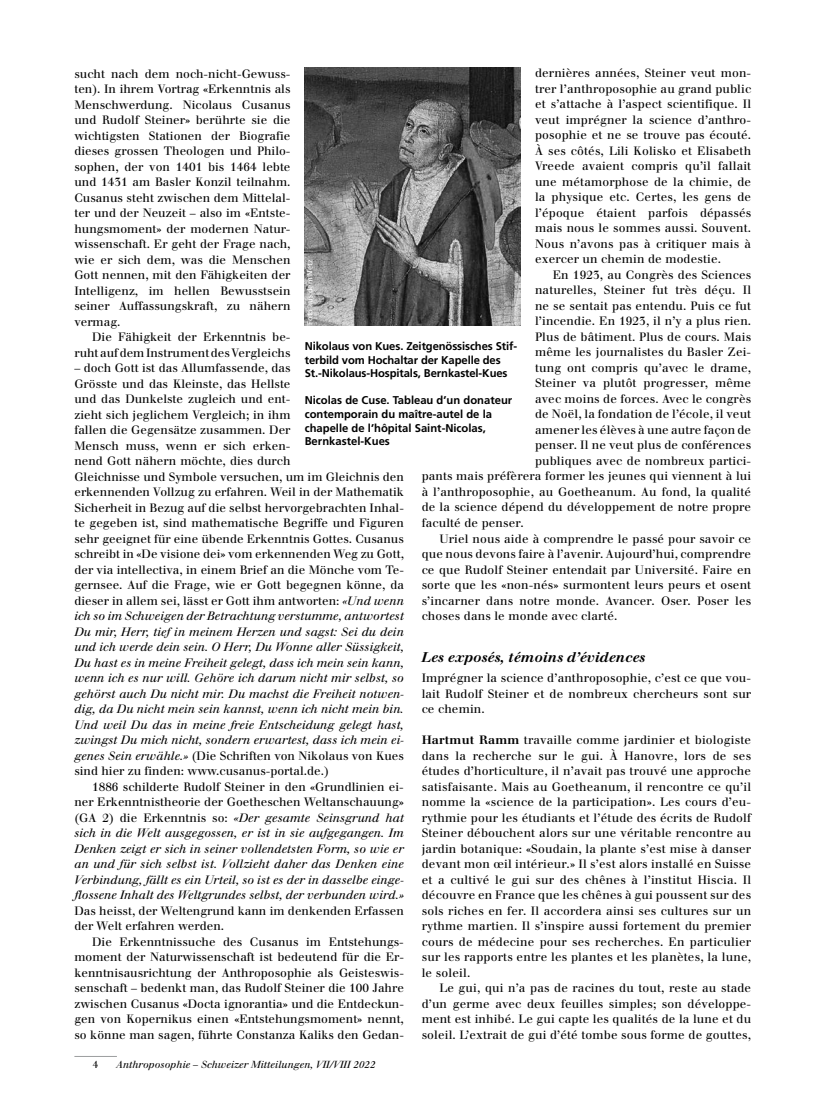
<style>
.page{position:relative;width:815px;height:1099px;background:#fff}
.page>*{position:absolute;margin:0;border:0;box-sizing:border-box;transform-origin:0 0}
.t1{font:italic 700 13.75px "Walbaum";color:#000}
.t2{font:11.88px/15.5px "Walbaum";letter-spacing:.01em;color:#000;text-align:justify}
.t3{font:italic 11.88px/15.5px "Walbaum";color:#000;text-align:justify}
.t4{font:700 11.25px/13.6px "Frutiger";letter-spacing:-.01em;color:#000}
.t5{font:italic 10px "Walbaum";color:#000}
.t6{font:10px "Walbaum";color:#000}
.t7{font:7.5px "Frutiger";color:#fff}
.s1{font-weight:700}
.s2{font-style:italic}
.s3{font-style:normal}
</style>
<div class="page">
<hr style="left:74px;top:1055px;width:43px;height:1px;background:#9c9e9f">
<img style="left:305px;top:67px;width:216px;height:259px">
<p class="t2" style="left:535px;top:65px;width:218px">dernières années, Steiner veut mon&shy;trer l’anthroposophie au grand public et s’attache à l’aspect scientifique. Il veut imprégner la science d’anthro&shy;posophie et ne se trouve pas écouté.<br>À ses côtés, Lili Kolisko et Elisabeth Vreede avaient compris qu’il fallait une métamorphose de la chimie, de la physique etc. Certes, les gens de l’époque étaient parfois dépassés mais nous le sommes aussi. Souvent.<br>Nous n’avons pas à critiquer mais à exercer un chemin de modestie.</p>
<p class="t2" style="left:553px;top:267px;width:200px">En 1923, au Congrès des Sciences</p>
<p class="t2" style="left:535px;top:282px;width:218px">naturelles, Steiner fut très déçu. Il</p>
<p class="t2" style="left:535px;top:298px;width:218px">ne se sentait pas entendu. Puis ce fut</p>
<p class="t2" style="left:535px;top:313px;width:218px">l’incendie. En 1923, il n’y a plus rien.</p>
<p class="t2" style="left:535px;top:329px;width:218px">Plus de bâtiment. Plus de cours. Mais</p>
<p class="t2" style="left:535px;top:344px;width:218px">même les journalistes du Basler Zei-</p>
<p class="t2" style="left:535px;top:360px;width:218px">tung ont compris qu’avec le drame,</p>
<p class="t2" style="left:535px;top:375px;width:218px">Steiner va plutôt progresser, même</p>
<p class="t2" style="left:535px;top:391px;width:218px">avec moins de forces. Avec le congrès</p>
<p class="t2" style="left:535px;top:406px;width:218px">de Noël, la fondation de l’école, il veut</p>
<p class="t2" style="left:535px;top:422px;width:218px">amener les élèves à une autre façon de</p>
<p class="t2" style="left:535px;top:437px;width:218px">penser. Il ne veut plus de conférences</p>
<p class="t2" style="left:535px;top:453px;width:218px">publiques avec de nombreux partici-</p>
<p class="t2" style="left:422px;top:468px;width:331px">pants mais préfèrera former les jeunes qui viennent à lui</p>
<p class="t2" style="left:422px;top:484px;width:331px">à l’anthroposophie, au Goetheanum. Au fond, la qualité</p>
<p class="t2" style="left:422px;top:499px;width:331px">de la science dépend du développement de notre propre</p>
<p class="t2" style="left:422px;top:515px;width:104px">faculté de penser.</p>
<p class="t2" style="left:439px;top:530px;width:313px">Uriel nous aide à comprendre le passé pour savoir ce</p>
<p class="t2" style="left:422px;top:546px;width:331px">que nous devons faire à l’avenir. Aujourd’hui, comprendre</p>
<p class="t2" style="left:422px;top:561px;width:331px">ce que Rudolf Steiner entendait par Université. Faire en</p>
<p class="t2" style="left:422px;top:577px;width:331px">sorte que les «non-nés» surmontent leurs peurs et osent</p>
<p class="t2" style="left:422px;top:592px;width:331px">s’incarner dans notre monde. Avancer. Oser. Poser les</p>
<p class="t2" style="left:422px;top:608px;width:197px">choses dans le monde avec clarté.</p>
<p class="t1" style="left:422px;top:648px;width:226px">Les exposés, témoins d’évidences</p>
<p class="t2" style="left:422px;top:670px;width:331px">Imprégner la science d’anthroposophie, c’est ce que vou&shy;lait Rudolf Steiner et de nombreux chercheurs sont sur ce chemin.</p>
<p class="t2" style="left:422px;top:732px;width:331px"><span class="s1">Hartmut Ramm</span> travaille comme jardinier et biologiste dans la recherche sur le gui. À Hanovre, lors de ses études d’horticulture, il n’avait pas trouvé une approche satisfaisante. Mais au Goetheanum, il rencontre ce qu’il nomme la «science de la participation». Les cours d’eu&shy;rythmie pour les étudiants et l’étude des écrits de Rudolf Steiner débouchent alors sur une véritable rencontre au jardin botanique: «Soudain, la plante s’est mise à danser devant mon œil intérieur.» Il s’est alors installé en Suisse et a cultivé le gui sur des chênes à l’institut Hiscia. Il découvre en France que les chênes à gui poussent sur des sols riches en fer. Il accordera ainsi ses cultures sur un rythme martien. Il s’inspire aussi fortement du premier cours de médecine pour ses recherches. En particulier sur les rapports entre les plantes et les planètes, la lune, le soleil.</p>
<p class="t2" style="left:422px;top:980px;width:331px;text-indent:18px">Le gui, qui n’a pas de racines du tout, reste au stade d’un germe avec deux feuilles simples; son développe&shy;ment est inhibé. Le gui capte les qualités de la lune et du soleil. L’extrait de gui d’été tombe sous forme de gouttes,</p>
<p class="t2" style="left:74px;top:66px;width:218px">sucht nach dem noch-nicht-Gewuss&shy;ten). In ihrem Vortrag «Erkenntnis als Menschwerdung. Nicolaus Cusanus und Rudolf Steiner» berührte sie die wichtigsten Stationen der Biografie dieses grossen Theologen und Philo&shy;sophen, der von 1401 bis 1464 lebte und 1431 am Basler Konzil teilnahm.<br>Cusanus steht zwischen dem Mittelal&shy;ter und der Neuzeit – also im «Entste&shy;hungsmoment» der modernen Natur&shy;wissenschaft. Er geht der Frage nach, wie er sich dem, was die Menschen Gott nennen, mit den Fähigkeiten der Intelligenz, im hellen Bewusstsein seiner Auffassungskraft, zu nähern vermag.</p>
<p class="t2" style="left:74px;top:329px;width:218px;text-align:right">Die Fähigkeit der Erkenntnis be&shy;ruht auf dem Instrument des Vergleichs</p>
<p class="t2" style="left:74px;top:360px;width:331px;text-align:left">– doch Gott ist das Allumfassende, das<br>Grösste und das Kleinste, das Hellste<br>und das Dunkelste zugleich und ent-<br>zieht sich jeglichem Vergleich; in ihm<br>fallen die Gegensätze zusammen. Der<br>Mensch muss, wenn er sich erken-<br>nend Gott nähern möchte, dies durch<br>Gleichnisse und Symbole versuchen, um im Gleichnis den erkennenden Vollzug zu erfahren. Weil in der Mathematik Sicherheit in Bezug auf die selbst hervorgebrachten Inhal&shy;te gegeben ist, sind mathematische Begriffe und Figuren sehr geeignet für eine übende Erkenntnis Gottes. Cusanus schreibt in «De visione dei» vom erkennenden Weg zu Gott, der via intellectiva, in einem Brief an die Mönche vom Te&shy;gernsee. Auf die Frage, wie er Gott begegnen könne, da dieser in allem sei, lässt er Gott ihm antworten: <span class="s2">«Und wenn ich so im Schweigen der Betrachtung verstumme, antwortest Du mir, Herr, tief in meinem Herzen und sagst: Sei du dein und ich werde dein sein. O Herr, Du Wonne aller Süssigkeit, Du hast es in meine Freiheit gelegt, dass ich mein sein kann, wenn ich es nur will. Gehöre ich darum nicht mir selbst, so gehörst auch Du nicht mir. Du machst die Freiheit notwen&shy;dig, da Du nicht mein sein kannst, wenn ich nicht mein bin.<br>Und weil Du das in meine freie Entscheidung gelegt hast, zwingst Du mich nicht, sondern erwartest, dass ich mein ei&shy;genes Sein erwähle.»</span> (Die Schriften von Nikolaus von Kues sind hier zu finden: www.cusanus-portal.de.)</p>
<p class="t3" style="left:74px;top:778px;width:331px;text-indent:18px"><span class="s3">1886 schilderte Rudolf Steiner in den «Grundlinien ei&shy;ner Erkenntnistheorie der Goetheschen Weltanschauung» (GA 2) die Erkenntnis so:</span> «Der gesamte Seinsgrund hat sich in die Welt ausgegossen, er ist in sie aufgegangen. Im Denken zeigt er sich in seiner vollendetsten Form, so wie er an und für sich selbst ist. Vollzieht daher das Denken eine Verbindung, fällt es ein Urteil, so ist es der in dasselbe einge&shy;flossene Inhalt des Weltgrundes selbst, der verbunden wird.»</p>
<p class="t2" style="left:74px;top:902px;width:331px">Das heisst, der Weltengrund kann im denkenden Erfassen der Welt erfahren werden.</p>
<p class="t2" style="left:74px;top:933px;width:331px;text-indent:18px">Die Erkenntnissuche des Cusanus im Entstehungs&shy;moment der Naturwissenschaft ist bedeutend für die Er&shy;kenntnisausrichtung der Anthroposophie als Geisteswis&shy;senschaft – bedenkt man, das Rudolf Steiner die 100 Jahre zwischen Cusanus «Docta ignorantia» und die Entdeckun&shy;gen von Kopernikus einen «Entstehungsmoment» nennt, so könne man sagen, führte Constanza Kaliks den Gedan-</p>
<p class="t7" style="left:305px;top:325px;width:67px;rotate:-90deg">Foto aus dem Netz</p>
<p class="t4" style="left:305px;top:339px;width:214px">Nikolaus von Kues. Zeitgenössisches Stif&shy;terbild vom Hochaltar der Kapelle des<br>St.-Nikolaus-Hospitals, Bernkastel-Kues</p>
<p class="t4" style="left:305px;top:393px;width:209px">Nicolas de Cuse. Tableau d’un donateur contemporain du maître-autel de la chapelle de l’hôpital Saint-Nicolas,<br>Bernkastel-Kues</p>
<p class="t6" style="left:93px;top:1058px;width:7px">4</p>
<p class="t5" style="left:117px;top:1058px;width:260px">Anthroposophie – Schweizer Mitteilungen, VII/VIII 2022</p>
</div>
